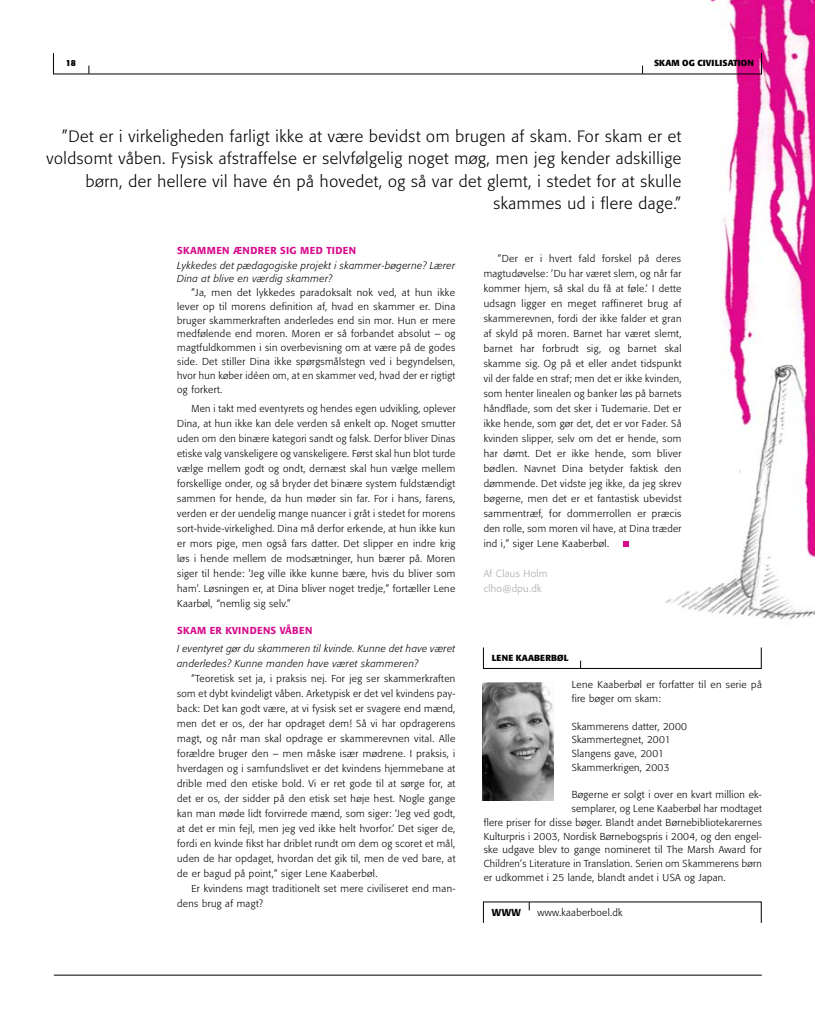
<style>
.page{position:relative;width:815px;height:1028px;background:#fff}
.page>*{position:absolute;margin:0;border:0;box-sizing:border-box;transform-origin:0 0}
.t1{font:300 16.25px/22.5px "Formata";letter-spacing:.035em;color:#000;text-align:right}
.t2{font:300 10px/15px "Formata";letter-spacing:.03em;color:#000;text-align:justify}
.t3{font:italic 300 10px/13.8px "Formata";letter-spacing:.035em;color:#000}
.t4{font:500 10px "Formata";color:#d70b8c}
.t5{font:300 10px/15px "Formata";letter-spacing:.035em;color:#a7a9ac}
.t6{font:500 10px "Formata";color:#000}
.t7{font:700 8.75px "Formata";color:#000}
.t8{font:700 8.75px "Formata";letter-spacing:.02em;color:#000}
</style>
<div class="page">
<hr style="left:54px;top:974px;width:708px;height:1px;background:#000">
<img style="left:664px;top:0;width:151px;height:620px">
<svg style="left:623px;top:541px;width:6px;height:6px"></svg>
<img style="left:483px;top:682px;width:71px;height:118px">
<p class="t7" style="left:66px;top:57px;width:12px">1 8</p>
<p class="t7" style="left:654px;top:58px;width:86px">SKAM OG CIVILISATION</p>
<p class="t1" style="left:47px;top:125px;width:636px">”Det er i virkeligheden farligt ikke at være bevidst om brugen af skam. For skam er et voldsomt våben. Fysisk afstraffelse er selvfølgelig noget møg, men jeg kender adskillige børn, der hellere vil have én på hovedet, og så var det glemt, i stedet for at skulle skammes ud i flere dage.”</p>
<p class="t4" style="left:177px;top:244px;width:15px">SKAMMEN</p>
<p class="t4" style="left:233px;top:244px;width:9px">ÆNDRER</p>
<p class="t4" style="left:280px;top:244px;width:7px">SIG</p>
<p class="t4" style="left:300px;top:244px;width:9px">MED</p>
<p class="t4" style="left:326px;top:244px;width:7px">TIDEN</p>
<p class="t3" style="left:177px;top:258px;width:280px">Lykkedes det pædagogiske projekt i skammer-bøgerne? Lærer<br>Dina at blive en værdig skammer?</p>
<p class="t2" style="left:177px;top:286px;width:280px;line-height:13.8px;text-indent:14px">”Ja, men det lykkedes paradoksalt nok ved, at hun ikke lever op til morens definition af, hvad en skammer er. Dina bruger skammerkraften anderledes end sin mor. Hun er mere medfølende end moren. Moren er så forbandet absolut – og magtfuldkommen i sin overbevisning om at være på de godes side. Det stiller Dina ikke spørgsmålstegn ved i begyndelsen, hvor hun køber idéen om, at en skammer ved, hvad der er rigtigt og forkert.</p>
<p class="t2" style="left:177px;top:401px;width:280px;text-indent:14px">Men i takt med eventyrets og hendes egen udvikling, oplever Dina, at hun ikke kan dele verden så enkelt op. Noget smutter uden om den binære kategori sandt og falsk. Derfor bliver Dinas etiske valg vanskeligere og vanskeligere. Først skal hun blot turde vælge mellem godt og ondt, dernæst skal hun vælge mellem forskellige onder, og så bryder det binære system fuldstændigt sammen for hende, da hun møder sin far. For i hans, farens, verden er der uendelig mange nuancer i gråt i stedet for morens sort-hvide-virkelighed. Dina må derfor erkende, at hun ikke kun er mors pige, men også fars datter. Det slipper en indre krig løs i hende mellem de modsætninger, hun bærer på. Moren siger til hende: ’Jeg ville ikke kunne bære, hvis du bliver som ham’. Løsningen er, at Dina bliver noget tredje,” fortæller Lene Kaarbøl, “nemlig sig selv.”</p>
<p class="t4" style="left:177px;top:624px;width:15px">SKAM</p>
<p class="t4" style="left:210px;top:624px;width:23px">ER KVINDENS</p>
<p class="t4" style="left:280px;top:624px;width:8px">VÅBEN</p>
<p class="t3" style="left:177px;top:641px;width:280px;line-height:15px">I eventyret gør du skammeren til kvinde. Kunne det have været anderledes? Kunne manden have været skammeren?</p>
<p class="t2" style="left:177px;top:671px;width:280px;text-indent:14px">”Teoretisk set ja, i praksis nej. For jeg ser skammerkraften som et dybt kvindeligt våben. Arketypisk er det vel kvindens pay&shy;back: Det kan godt være, at vi fysisk set er svagere end mænd, men det er os, der har opdraget dem! Så vi har opdragerens magt, og når man skal opdrage er skammerevnen vital. Alle forældre bruger den – men måske især mødrene. I praksis, i hverdagen og i samfundslivet er det kvindens hjemmebane at drible med den etiske bold. Vi er ret gode til at sørge for, at det er os, der sidder på den etisk set høje hest. Nogle gange kan man møde lidt forvirrede mænd, som siger: ’Jeg ved godt, at det er min fejl, men jeg ved ikke helt hvorfor.’ Det siger de, fordi en kvinde fikst har driblet rundt om dem og scoret et mål, uden de har opdaget, hvordan det gik til, men de ved bare, at de er bagud på point,” siger Lene Kaaberbøl.</p>
<p class="t2" style="left:177px;top:881px;width:280px;text-indent:14px">Er kvindens magt traditionelt set mere civiliseret end man&shy;dens brug af magt?</p>
<p class="t2" style="left:484px;top:251px;width:199px;text-indent:14px">”Der er i hvert fald forskel på deres magtudøvelse: ’Du har været slem, og når far kommer hjem, så skal du få at føle.’ I dette udsagn ligger en meget raffineret brug af skammerevnen, fordi der ikke falder et gran af skyld på moren. Barnet har været slemt, barnet har forbrudt sig, og barnet skal skamme sig. Og på et eller andet tidspunkt vil der falde en straf; men det er ikke kvinden, som henter linealen og banker løs på barnets håndflade, som det sker i Tudemarie. Det er ikke hende, som gør det, det er vor Fader. Så kvinden slipper, selv om det er hende, som har dømt. Det er ikke hende, som bliver bødlen. Navnet Dina betyder faktisk den dømmende. Det vidste jeg ikke, da jeg skrev bøgerne, men det er et fantastisk ubevidst sammentræf, for dommerrollen er præcis den rolle, som moren vil have, at Dina træder ind i,” siger Lene Kaaberbøl.</p>
<p class="t5" style="left:484px;top:566px;width:65px">Af Claus Holm clho@dpu.dk</p>
<p class="t8" style="left:492px;top:652px;width:78px">LENE KAABERBØL</p>
<p class="t2" style="left:572px;top:678px;width:192px;line-height:13.8px">Lene Kaaberbøl er forfatter til en serie på fire bøger om skam:</p>
<p class="t2" style="left:572px;top:719px;width:117px;line-height:13.8px;text-align:left">Skammerens datter, 2000<br>Skammertegnet, 2001<br>Slangens gave, 2001<br>Skammerkrigen, 2003</p>
<p class="t2" style="left:572px;top:787px;width:192px">Bøgerne er solgt i over en kvart million ek-</p>
<p class="t2" style="left:572px;top:801px;width:192px">semplarer, og Lene Kaaberbøl har modtaget</p>
<p class="t2" style="left:484px;top:815px;width:280px">flere priser for disse bøger. Blandt andet Børnebibliotekarernes</p>
<p class="t2" style="left:484px;top:828px;width:280px">Kulturpris i 2003, Nordisk Børnebogspris i 2004, og den engel-</p>
<p class="t2" style="left:484px;top:842px;width:280px">ske udgave blev to gange nomineret til The Marsh Award for</p>
<p class="t2" style="left:484px;top:856px;width:280px">Children’s Literature in Translation. Serien om Skammerens børn</p>
<p class="t2" style="left:484px;top:870px;width:244px">er udkommet i 25 lande, blandt andet i USA og Japan.</p>
<p class="t6" style="left:492px;top:906px;width:31px">WWW</p>
<p class="t2" style="left:537px;top:905px;width:87px">www.kaaberboel.dk</p>
</div>
